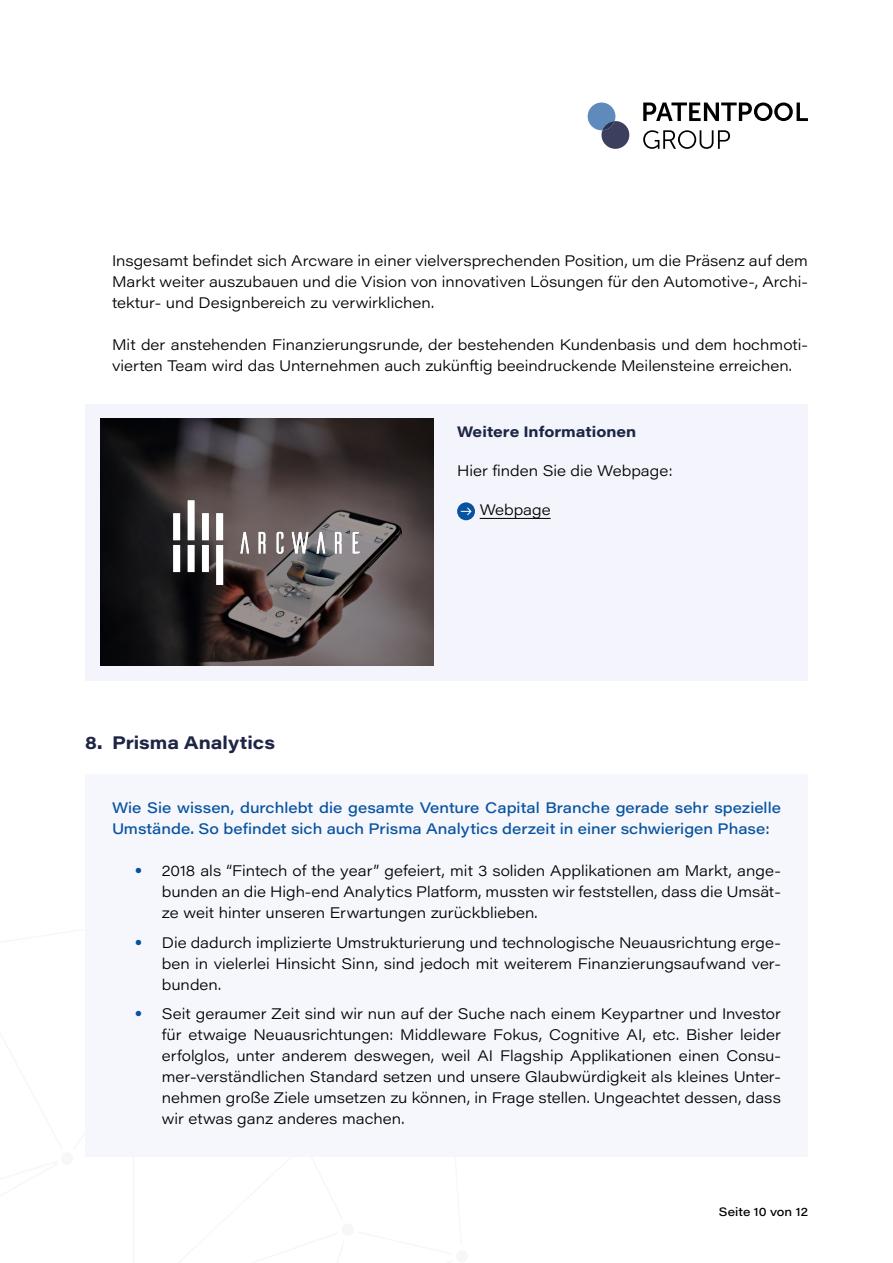
<style>
.page{position:relative;width:893px;height:1263px;background:#fff}
.page>*{position:absolute;margin:0;border:0;box-sizing:border-box;transform-origin:0 0}
.t1{font:700 18px "Acumin Pro Wide";color:#1d2745}
.t2{font:300 15px/21px "Acumin Pro Wide";color:#000;text-align:justify}
.t3{font:500 15px/21px "Acumin Pro Wide";color:#0853a1}
.t4{font:700 15px "Acumin Pro Wide";color:#1d2745}
.t5{font:500 12px "Acumin Pro Wide";letter-spacing:.005em;color:#000}
.s1{font-family:"Helvetica";color:#0853a1}
</style>
<div class="page">
<div style="left:85px;top:774px;width:723px;height:383px;background:#f6f7fc"></div>
<svg style="left:588px;top:103px;width:41px;height:46px"></svg>
<svg style="left:643px;top:103px;width:165px;height:18px"></svg>
<svg style="left:643px;top:130px;width:87px;height:19px"></svg>
<div style="left:85px;top:404px;width:723px;height:277px;background:#f4f5fc"></div>
<hr style="left:480px;top:518px;width:71px;height:1px;background:#000">
<div style="left:457px;top:502px;width:18px;height:18px;background:#0853a1;border-radius:50%"></div>
<svg style="left:461px;top:507px;width:10px;height:8px"></svg>
<svg style="left:100px;top:418px;width:334px;height:247px;background:#3a3334"></svg>
<img style="left:174px;top:500px;width:186px;height:85px">
<p class="t2" style="left:112px;top:249px;width:697px">Insgesamt befindet sich Arcware in einer vielversprechenden Position, um die Präsenz auf dem Markt weiter auszubauen und die Vision von innovativen Lösungen für den Automotive-, Archi&shy;tektur- und Designbereich zu verwirklichen.</p>
<p class="t2" style="left:112px;top:333px;width:697px">Mit der anstehenden Finanzierungsrunde, der bestehenden Kundenbasis und dem hochmoti&shy;vierten Team wird das Unternehmen auch zukünftig beeindruckende Meilensteine erreichen.</p>
<p class="t1" style="left:85px;top:730px;width:192px">8. Prisma Analytics</p>
<p class="t4" style="left:457px;top:421px;width:181px">Weitere Informationen</p>
<p class="t2" style="left:457px;top:460px;width:217px">Hier finden Sie die Webpage:</p>
<p class="t2" style="left:480px;top:499px;width:72px">Webpage</p>
<p class="t3" style="left:112px;top:797px;width:670px">Wie Sie wissen, durchlebt die gesamte Venture Capital Branche gerade sehr spezielle<br>Umstände. So befindet sich auch Prisma Analytics derzeit in einer schwierigen Phase:</p>
<p class="t2" style="left:162px;top:860px;width:621px;text-indent:-27px"><span class="s1">•</span> 2018 als “Fintech of the year” gefeiert, mit 3 soliden Applikationen am Markt, ange&shy;bunden an die High-end Analytics Platform, mussten wir feststellen, dass die Umsät&shy;ze weit hinter unseren Erwartungen zurückblieben.</p>
<p class="t2" style="left:162px;top:931px;width:621px;text-indent:-27px"><span class="s1">•</span> Die dadurch implizierte Umstrukturierung und technologische Neuausrichtung erge&shy;ben in vielerlei Hinsicht Sinn, sind jedoch mit weiterem Finanzierungsaufwand ver&shy;bunden.</p>
<p class="t2" style="left:162px;top:1003px;width:621px;text-indent:-27px"><span class="s1">•</span> Seit geraumer Zeit sind wir nun auf der Suche nach einem Keypartner und Investor für etwaige Neuausrichtungen: Middleware Fokus, Cognitive AI, etc. Bisher leider erfolglos, unter anderem deswegen, weil AI Flagship Applikationen einen Consu&shy;mer-verständlichen Standard setzen und unsere Glaubwürdigkeit als kleines Unter&shy;nehmen große Ziele umsetzen zu können, in Frage stellen. Ungeachtet dessen, dass wir etwas ganz anderes machen.</p>
<p class="t5" style="left:719px;top:1203px;width:91px">Seite 10 von 12</p>
</div>
